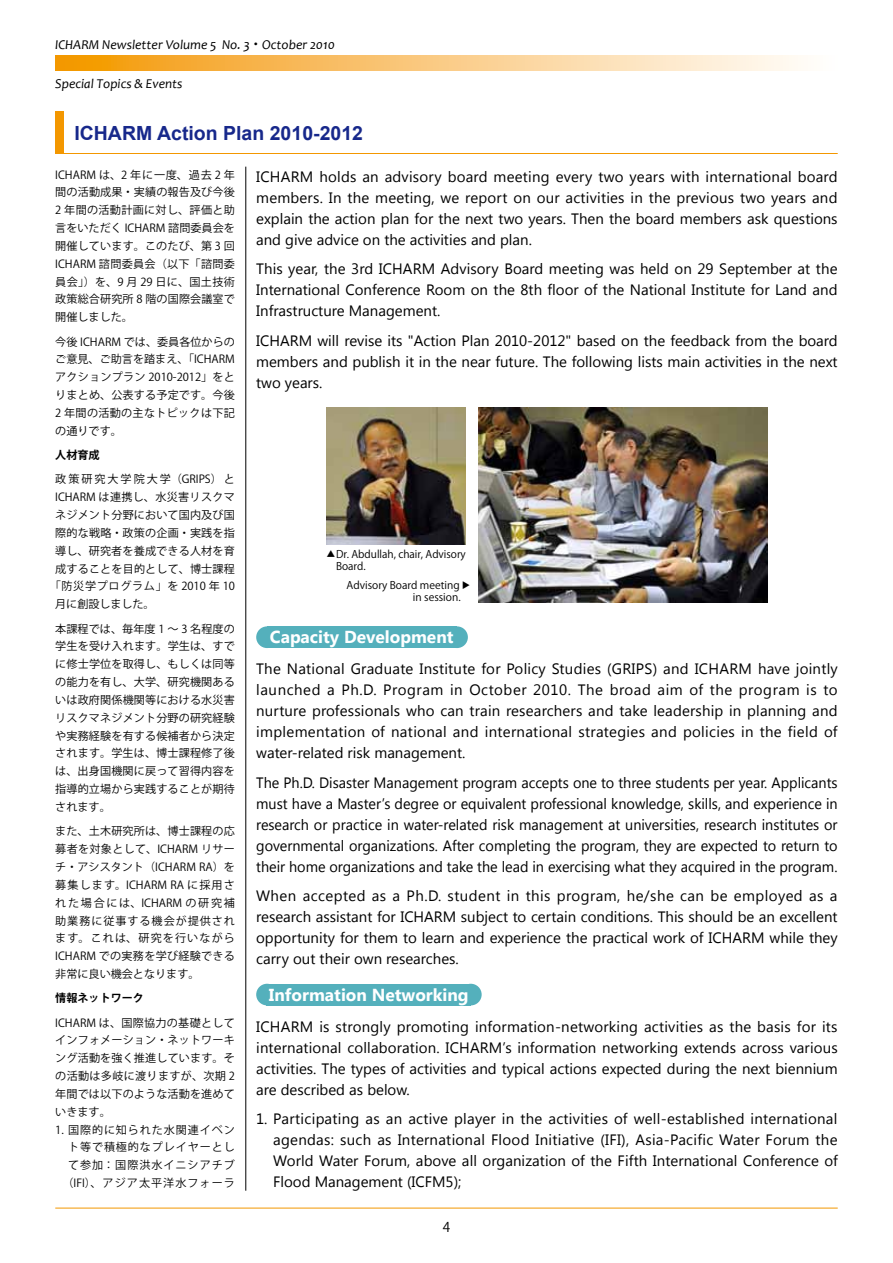
<style>
.page{position:relative;width:893px;height:1263px;background:#fff}
.page>*{position:absolute;margin:0;border:0;box-sizing:border-box;transform-origin:0 0}
.t1{font:700 19.5px "Arial";color:#17288b}
.t2{font:700 17.4px "Segoe UI";color:#fff}
.t3{font:15px/21px "Segoe UI";color:#000;text-align:justify}
.t4{font:15px/21px "Segoe UI";color:#000;text-align:justify;scale:.96 1}
.t5{font:italic 13.5px "Candara";color:#000}
.t6{font:13.5px "Koz Go Pro";color:#000}
.t7{font:11.1px/17.9px "Koz Go Pro";letter-spacing:.015em;color:#000;text-align:justify}
.t8{font:11.1px/17.9px "Koz Go Pro";letter-spacing:.08em;color:#000;text-align:right}
.t9{font:11.1px "Koz Go Pro";letter-spacing:.06em;color:#000}
.t10{font:11.1px "Koz Go Pro";letter-spacing:.18em;color:#000}
.t11{font:700 11.1px "Koz Go Pro";color:#000}
.t12{font:11.1px "Koz Go Pro";letter-spacing:-.005em;color:#000}
.t13{font:10.5px/12px "Koz Go Pro";color:#000}
.t14{font:8.25px "Koz Go Pro";color:#000}
.s1{font-family:"Koz Min Pro";font-style:normal}
.s2{font-size:8.25px}
</style>
<div class="page">
<svg style="left:55px;top:55px;width:746px;height:15px;background:#f9c97e"></svg>
<hr style="left:55px;top:1208px;width:783px;height:1px;background:#f39700">
<hr style="left:246px;top:167px;width:1px;height:1024px;background:#000">
<div style="left:55px;top:111px;width:9px;height:43px;background:#f39700"></div>
<hr style="left:55px;top:153px;width:783px;height:1px;background:#f39700">
<div style="left:256px;top:626px;width:22px;height:22px;background:#54b0bc;border-radius:50%"></div>
<div style="left:446px;top:626px;width:22px;height:22px;background:#54b0bc;border-radius:50%"></div>
<div style="left:267px;top:626px;width:190px;height:22px;background:#54b0bc"></div>
<div style="left:256px;top:984px;width:22px;height:21px;background:#54b0bc;border-radius:50%"></div>
<div style="left:460px;top:984px;width:22px;height:21px;background:#54b0bc;border-radius:50%"></div>
<div style="left:267px;top:984px;width:204px;height:21px;background:#54b0bc"></div>
<img style="left:479px;top:408px;width:288px;height:194px">
<img style="left:327px;top:407px;width:139px;height:137px">
<p class="t5" style="left:55px;top:36px;width:281px">ICHARM Newsletter Volume 5 No. 3 <span class="s1">・</span> October 2010</p>
<p class="t5" style="left:55px;top:75px;width:129px">Special Topics &amp; Events</p>
<h1 class="t1" style="left:74px;top:120px;width:290px">ICHARM Action Plan 2010-2012</h1>
<p class="t3" style="left:256px;top:165px;width:583px">ICHARM holds an advisory board meeting every two years with international board members. In the meeting, we report on our activities in the previous two years and explain the action plan for the next two years. Then the board members ask questions and give advice on the activities and plan.</p>
<p class="t3" style="left:256px;top:258px;width:583px">This year, the 3rd ICHARM Advisory Board meeting was held on 29 September at the International Conference Room on the 8th floor of the National Institute for Land and Infrastructure Management.</p>
<p class="t3" style="left:256px;top:329px;width:583px">ICHARM will revise its "Action Plan 2010-2012" based on the feedback from the board members and publish it in the near future. The following lists main activities in the next two years.</p>
<p class="t7" style="left:55px;top:166px;width:181px">ICHARM は、2 年に一度、過去 2 年間の活動成果・実績の報告及び今後2 年間の活動計画に対し、評価と助言をいただく ICHARM 諮問委員会を開催しています。このたび、第 3 回ICHARM 諮問委員会（以下「諮問委員会」）を、9 月 29 日に、国土技術政策総合研究所 8 階の国際会議室で開催しました。</p>
<p class="t7" style="left:55px;top:333px;width:181px">今後 ICHARM では、委員各位からのご意見、ご助言を踏まえ、「ICHARMアクションプラン 2010-2012」をとりまとめ、公表する予定です。今後2 年間の活動の主なトピックは下記の通りです。</p>
<p class="t11" style="left:55px;top:448px;width:46px">人材育成</p>
<p class="t10" style="left:55px;top:472px;width:181px">政策研究大学院大学（GRIPS）と</p>
<p class="t7" style="left:55px;top:488px;width:181px">ICHARM は連携し、水災害リスクマ</p>
<p class="t7" style="left:55px;top:506px;width:181px">ネジメント分野において国内及び国</p>
<p class="t7" style="left:55px;top:524px;width:181px">際的な戦略・政策の企画・実践を指</p>
<p class="t7" style="left:55px;top:542px;width:181px">導し、研究者を養成できる人材を育</p>
<p class="t7" style="left:55px;top:560px;width:181px">成することを目的として、博士課程</p>
<p class="t9" style="left:50px;top:579px;width:187px">「防災学プログラム」を 2010 年 10</p>
<p class="t12" style="left:55px;top:597px;width:101px">月に創設しました。</p>
<p class="t7" style="left:55px;top:620px;width:181px">本課程では、毎年度 1 ～ 3 名程度の学生を受け入れます。学生は、すでに修士学位を取得し、もしくは同等の能力を有し、大学、研究機関あるいは政府関係機関等における水災害リスクマネジメント分野の研究経験や実務経験を有する候補者から決定されます。学生は、博士課程修了後は、出身国機関に戻って習得内容を指導的立場から実践することが期待されます。</p>
<p class="t7" style="left:55px;top:822px;width:181px">また、土木研究所は、博士課程の応募者を対象として、ICHARM リサーチ・アシスタント（ICHARM RA）を募集します。ICHARM RA に採用された場合には、ICHARM の研究補助業務に従事する機会が提供されます。これは、研究を行いながらICHARM での実務を学び経験できる非常に良い機会となります。</p>
<p class="t11" style="left:55px;top:991px;width:90px">情報ネットワーク</p>
<p class="t7" style="left:55px;top:1014px;width:181px">ICHARM は、国際協力の基礎としてインフォメーション・ネットワーキング活動を強く推進しています。その活動は多岐に渡りますが、次期 2年間では以下のような活動を進めていきます。</p>
<p class="t8" style="left:55px;top:1121px;width:181px">1. 国際的に知られた水関連イベント等で積極的なプレイヤーとして参加：国際洪水イニシアチブ（IFI）、アジア太平洋水フォーラ</p>
<p class="t13" style="left:336px;top:548px;width:131px;text-indent:-9px"><span class="s2">▲</span>Dr. Abdullah, chair, Advisory<br>Board.</p>
<p class="t13" style="left:347px;top:579px;width:115px">Advisory Board meeting</p>
<p class="t14" style="left:471px;top:581px;width:10px;rotate:90deg">▲</p>
<p class="t13" style="left:413px;top:591px;width:49px">in session.</p>
<p class="t2" style="left:270px;top:625px;width:185px">Capacity Development</p>
<p class="t3" style="left:256px;top:658px;width:583px">The National Graduate Institute for Policy Studies (GRIPS) and ICHARM have jointly launched a Ph.D. Program in October 2010. The broad aim of the program is to nurture professionals who can train researchers and take leadership in planning and implementation of national and international strategies and policies in the field of water-related risk management.</p>
<p class="t4" style="left:256px;top:771px;width:607px">The Ph.D. Disaster Management program accepts one to three students per year. Applicants must have a Master’s degree or equivalent professional knowledge, skills, and experience in research or practice in water-related risk management at universities, research institutes or governmental organizations. After completing the program, they are expected to return to their home organizations and take the lead in exercising what they acquired in the program.</p>
<p class="t3" style="left:256px;top:885px;width:583px">When accepted as a Ph.D. student in this program, he/she can be employed as a research assistant for ICHARM subject to certain conditions. This should be an excellent opportunity for them to learn and experience the practical work of ICHARM while they carry out their own researches.</p>
<p class="t2" style="left:269px;top:982px;width:201px">Information Networking</p>
<p class="t3" style="left:256px;top:1015px;width:583px">ICHARM is strongly promoting information-networking activities as the basis for its international collaboration. ICHARM’s information networking extends across various activities. The types of activities and typical actions expected during the next biennium are described as below.</p>
<p class="t3" style="left:273px;top:1108px;width:566px;text-indent:-17px">1. Participating as an active player in the activities of well-established international agendas: such as International Flood Initiative (IFI), Asia-Pacific Water Forum the World Water Forum, above all organization of the Fifth International Conference of Flood Management (ICFM5);</p>
<p class="t6" style="left:443px;top:1219px;width:9px">4</p>
</div>
